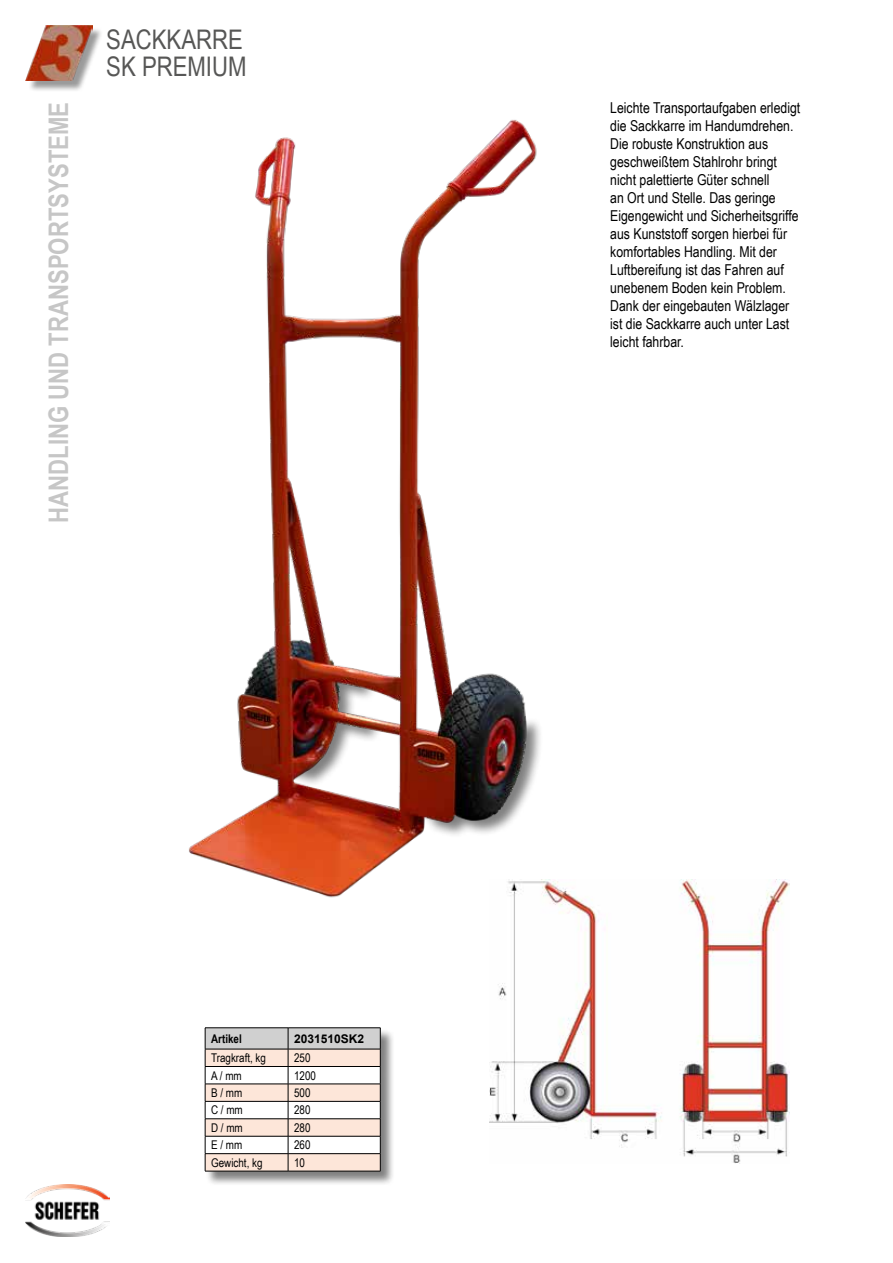
<style>
.page{position:relative;width:893px;height:1263px;background:#fff}
.page>*{position:absolute;margin:0;border:0;box-sizing:border-box;transform-origin:0 0}
.t1{font:700 27px "Arial Narrow";color:#c6c6c6}
.t2{font:27px/27px "Arial Narrow";color:#575756}
.t3{font:15px/18px "Arial Narrow";color:#000}
.t4{font:12px "Arial Narrow";color:#000}
.t5{font:700 12px "Arial";color:#000}
.t6{font:700 12px "Arial Narrow";color:#000}
</style>
<div class="page">
<div style="left:27px;top:27px;width:76px;height:65px;background:#000;opacity:.4"></div>
<img style="left:26px;top:26px;width:67px;height:55px">
<img style="left:26px;top:1184px;width:83px;height:53px">
<img style="left:490px;top:880px;width:299px;height:283px">
<img style="left:189px;top:119px;width:354px;height:787px">
<div style="left:205px;top:1028px;width:190px;height:158px;background:#000;opacity:.5"></div>
<hr style="left:288px;top:1171px;width:92px;height:1px;background:#000">
<hr style="left:205px;top:1027px;width:83px;height:1px;background:#000">
<hr style="left:288px;top:1027px;width:92px;height:1px;background:#000">
<svg style="left:205px;top:1028px;width:176px;height:143px"></svg>
<hr style="left:205px;top:1171px;width:83px;height:1px;background:#000">
<h1 class="t1" style="left:38px;top:523px;width:422px;rotate:-90deg">HANDLING UND TRANSPORTSYSTEME</h1>
<h1 class="t2" style="left:106px;top:25px;width:142px">SACKKARRE<br>SK PREMIUM</h1>
<p class="t6" style="left:211px;top:1029px;width:32px">Artikel</p>
<p class="t5" style="left:294px;top:1030px;width:72px">2031510SK2</p>
<p class="t4" style="left:211px;top:1049px;width:56px">Tragkraft, kg</p>
<p class="t4" style="left:294px;top:1049px;width:18px">250</p>
<p class="t4" style="left:211px;top:1066px;width:32px">A / mm</p>
<p class="t4" style="left:294px;top:1066px;width:23px">1200</p>
<p class="t4" style="left:211px;top:1084px;width:33px">B / mm</p>
<p class="t4" style="left:294px;top:1084px;width:18px">500</p>
<p class="t4" style="left:211px;top:1101px;width:33px">C / mm</p>
<p class="t4" style="left:294px;top:1101px;width:18px">280</p>
<p class="t4" style="left:211px;top:1119px;width:33px">D / mm</p>
<p class="t4" style="left:294px;top:1119px;width:18px">280</p>
<p class="t4" style="left:211px;top:1136px;width:33px">E / mm</p>
<p class="t4" style="left:294px;top:1136px;width:18px">260</p>
<p class="t4" style="left:211px;top:1154px;width:53px">Gewicht, kg</p>
<p class="t4" style="left:294px;top:1154px;width:12px">10</p>
<p class="t3" style="left:610px;top:98px;width:192px">Leichte Transportaufgaben erledigt die Sackkarre im Handumdrehen.<br>Die robuste Konstruktion aus geschweißtem Stahlrohr bringt nicht palettierte Güter schnell<br>an Ort und Stelle. Das geringe<br>Eigengewicht und Sicherheitsgriffe aus Kunststoff sorgen hierbei für komfortables Handling. Mit der<br>Luftbereifung ist das Fahren auf unebenem Boden kein Problem.<br>Dank der eingebauten Wälzlager ist die Sackkarre auch unter Last leicht fahrbar.</p>
</div>
